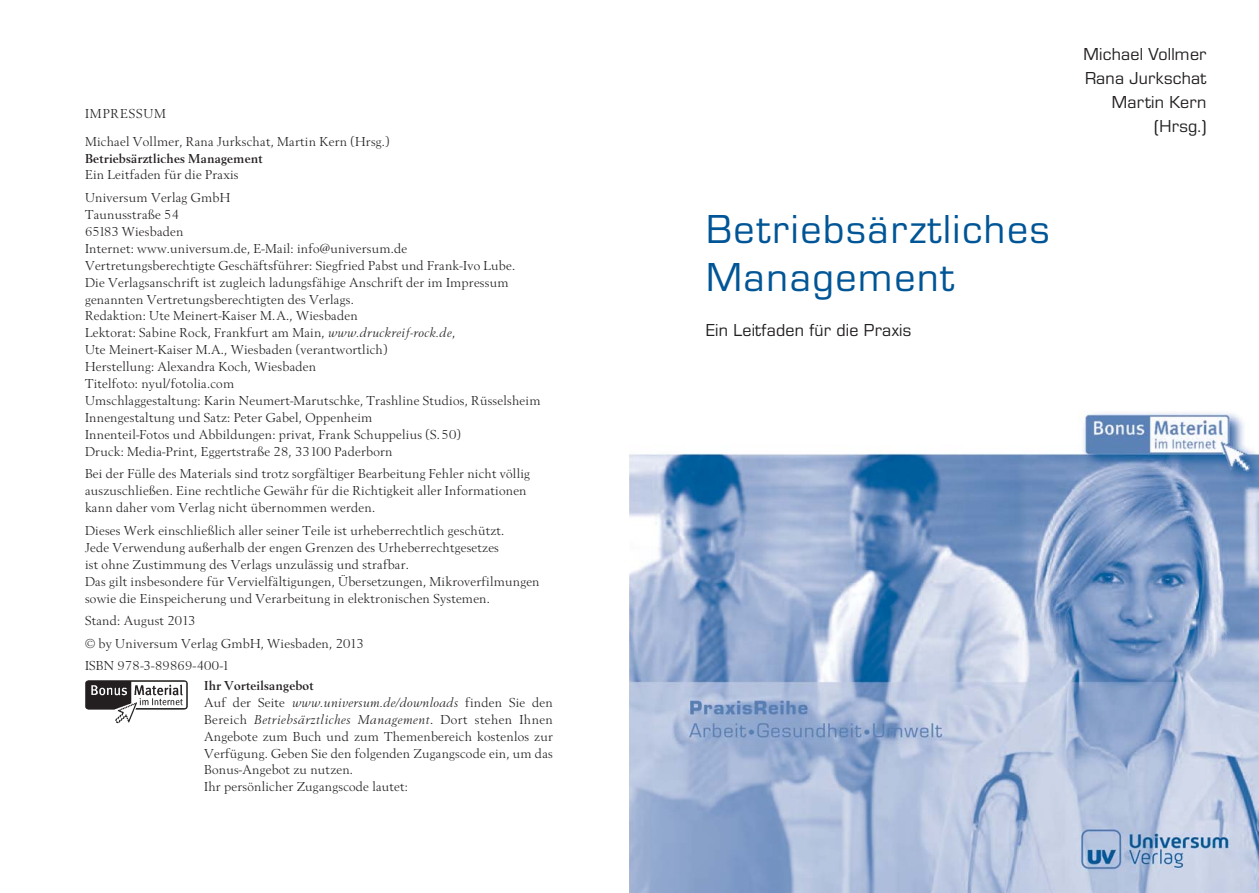
<style>
.page{position:relative;width:1259px;height:893px;background:#fff}
.page>*{position:absolute;margin:0;border:0;box-sizing:border-box;transform-origin:0 0}
.t1{font:42px/48px "Eurostile T";letter-spacing:.035em;color:#005596}
.t2{font:18px/24px "Eurostile T";letter-spacing:.01em;color:#231f20;text-align:right}
.t3{font:13.5px/16.8px "Berling";letter-spacing:.015em;color:#231f20}
.t4{font:700 13.5px "Berling";letter-spacing:.015em;color:#231f20}
.s1{font-style:italic}
.s2{font-weight:700}
</style>
<div class="page">
<img style="left:629px;top:412px;width:630px;height:481px">
<img style="left:85px;top:681px;width:103px;height:42px">
<p class="t3" style="left:85px;top:101px;width:306px;line-height:27.5px">IMPRESSUM<br>Michael Vollmer, Rana Jurkschat, Martin Kern (Hrsg.)</p>
<p class="t4" style="left:85px;top:153px;width:179px">Betriebsärztliches Management</p>
<p class="t3" style="left:85px;top:164px;width:155px;line-height:22.8px">Ein Leitfaden für die Praxis<br>Universum Verlag GmbH</p>
<p class="t3" style="left:85px;top:207px;width:457px">Taunusstraße 54<br>65183 Wiesbaden<br>Internet: www.universum.de, E-Mail: info@universum.de Vertretungsberechtigte Geschäftsführer: Siegfried Pabst und Frank-Ivo Lube.<br>Die Verlagsanschrift ist zugleich ladungsfähige Anschrift der im Impressum genannten Vertretungsberechtigten des Verlags.<br>Redaktion: Ute Meinert-Kaiser M.A., Wiesbaden<br>Lektorat: Sabine Rock, Frankfurt am Main, <span class="s1">www.druckreif-rock.de</span>,<br>Ute Meinert-Kaiser M.A., Wiesbaden (verantwortlich)<br>Herstellung: Alexandra Koch, Wiesbaden<br>Titelfoto: nyul/fotolia.com<br>Umschlaggestaltung: Karin Neumert-Marutschke, Trashline Studios, Rüsselsheim Innengestaltung und Satz: Peter Gabel, Oppenheim<br>Innenteil-Fotos und Abbildungen: privat, Frank Schuppelius (S.50)<br>Druck: Media-Print, Eggertstraße 28, 33100 Paderborn</p>
<p class="t3" style="left:85px;top:466px;width:446px">Bei der Fülle des Materials sind trotz sorgfältiger Bearbeitung Fehler nicht völlig auszuschließen. Eine rechtliche Gewähr für die Richtigkeit aller Informationen kann daher vom Verlag nicht übernommen werden.</p>
<p class="t3" style="left:85px;top:523px;width:456px">Dieses Werk einschließlich aller seiner Teile ist urheberrechtlich geschützt.<br>Jede Verwendung außerhalb der engen Grenzen des Urheberrechtgesetzes<br>ist ohne Zustimmung des Verlags unzulässig und strafbar.<br>Das gilt insbesondere für Vervielfältigungen, Übersetzungen, Mikroverfilmungen sowie die Einspeicherung und Verarbeitung in elektronischen Systemen.</p>
<p class="t3" style="left:85px;top:610px;width:280px;line-height:22.5px">Stand: August 2013<br>© by Universum Verlag GmbH, Wiesbaden, 2013<br>ISBN 978-3-89869-400-1</p>
<p class="t3" style="left:204px;top:678px;width:350px"><span class="s2">Ihr Vorteilsangebot<br></span>Auf der Seite <span class="s1">www.universum.de/downloads</span> finden Sie den Bereich <span class="s1">Betriebsärztliches Management</span>. Dort stehen Ihnen Angebote zum Buch und zum Themenbereich kostenlos zur Verfügung. Geben Sie den folgenden Zugangscode ein, um das Bonus-Angebot zu nutzen.<br>Ihr persönlicher Zugangscode lautet:</p>
<h1 class="t1" style="left:706px;top:208px;width:345px">Betriebsärztliches<br>Management</h1>
<h2 class="t2" style="left:706px;top:319px;width:207px">Ein Leitfaden für die Praxis</h2>
<h2 class="t2" style="left:1083px;top:43px;width:124px">Michael Vollmer<br>Rana Jurkschat<br>Martin Kern (Hrsg.)</h2>
</div>
